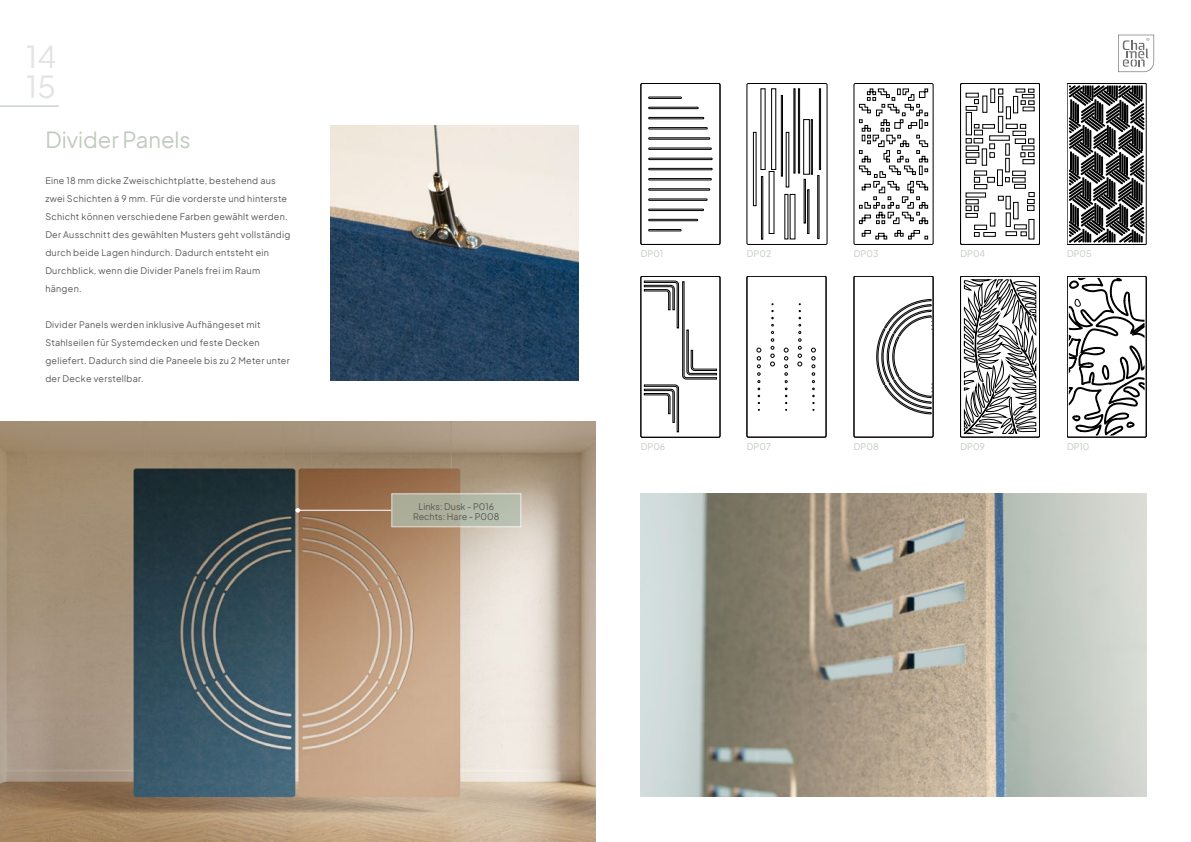
<style>
.page{position:relative;width:1191px;height:842px;background:#fff}
.page>*{position:absolute;margin:0;border:0;box-sizing:border-box;transform-origin:0 0}
.t1{font:30px/30px "Plus Jakarta Sans";color:#e3e3e3}
.t2{font:22px "Plus Jakarta Sans";color:#c1cbbe}
.t3{font:9px/18px "Plus Jakarta Sans";letter-spacing:.03em;color:#575756}
.t4{font:9px "Plus Jakarta Sans";color:#c1cbbe}
.t5{font:9px/10.8px "Plus Jakarta Sans";color:#575756;text-align:center}
</style>
<div class="page">
<svg style="left:1118px;top:35px;width:36px;height:37px"></svg>
<img style="left:641px;top:493px;width:505px;height:304px">
<hr style="left:0;top:106px;width:59px;height:1px;background:#b0bfae">
<svg style="left:648px;top:97px;width:33px;height:1px"></svg>
<svg style="left:648px;top:107px;width:50px;height:2px"></svg>
<svg style="left:648px;top:117px;width:56px;height:2px"></svg>
<svg style="left:648px;top:128px;width:59px;height:1px"></svg>
<svg style="left:648px;top:138px;width:62px;height:1px"></svg>
<svg style="left:648px;top:148px;width:63px;height:1px"></svg>
<svg style="left:648px;top:158px;width:64px;height:2px"></svg>
<svg style="left:648px;top:168px;width:64px;height:2px"></svg>
<svg style="left:648px;top:178px;width:63px;height:2px"></svg>
<svg style="left:648px;top:189px;width:62px;height:1px"></svg>
<svg style="left:648px;top:199px;width:59px;height:1px"></svg>
<svg style="left:648px;top:209px;width:55px;height:2px"></svg>
<svg style="left:648px;top:219px;width:49px;height:2px"></svg>
<svg style="left:648px;top:229px;width:33px;height:2px"></svg>
<div style="left:641px;top:83px;width:79px;height:161px;border:1px solid #000"></div>
<svg style="left:859px;top:89px;width:68px;height:135px"></svg>
<svg style="left:862px;top:230px;width:24px;height:9px"></svg>
<svg style="left:895px;top:230px;width:24px;height:9px"></svg>
<div style="left:854px;top:83px;width:79px;height:161px;border:1px solid #000"></div>
<div style="left:753px;top:132px;width:3px;height:74px;border:1px solid #000"></div>
<svg style="left:771px;top:89px;width:11px;height:87px"></svg>
<div style="left:798px;top:89px;width:1px;height:84px;border:1px solid #000"></div>
<div style="left:794px;top:89px;width:1px;height:84px;border:1px solid #000"></div>
<svg style="left:803px;top:120px;width:9px;height:54px"></svg>
<div style="left:819px;top:89px;width:1px;height:80px;border:1px solid #000"></div>
<div style="left:761px;top:177px;width:2px;height:62px;border:1px solid #000"></div>
<svg style="left:785px;top:194px;width:10px;height:45px"></svg>
<div style="left:807px;top:190px;width:2px;height:43px;border:1px solid #000"></div>
<div style="left:817px;top:175px;width:2px;height:64px;border:1px solid #000"></div>
<div style="left:747px;top:83px;width:80px;height:161px;border:1px solid #000"></div>
<div style="left:997px;top:170px;width:5px;height:16px;border:1px solid #000"></div>
<div style="left:1013px;top:202px;width:5px;height:17px;border:1px solid #000"></div>
<div style="left:998px;top:97px;width:4px;height:15px;border:1px solid #000"></div>
<div style="left:990px;top:213px;width:5px;height:13px;border:1px solid #000"></div>
<div style="left:974px;top:185px;width:12px;height:4px;border:1px solid #000"></div>
<div style="left:1005px;top:158px;width:4px;height:14px;border:1px solid #000"></div>
<div style="left:1006px;top:107px;width:4px;height:12px;border:1px solid #000"></div>
<div style="left:966px;top:213px;width:11px;height:4px;border:1px solid #000"></div>
<div style="left:983px;top:232px;width:12px;height:4px;border:1px solid #000"></div>
<div style="left:1005px;top:144px;width:4px;height:11px;border:1px solid #000"></div>
<div style="left:1022px;top:94px;width:12px;height:4px;border:1px solid #000"></div>
<div style="left:974px;top:138px;width:8px;height:5px;border:1px solid #000"></div>
<div style="left:966px;top:159px;width:10px;height:4px;border:1px solid #000"></div>
<svg style="left:966px;top:139px;width:5px;height:4px"></svg>
<svg style="left:989px;top:144px;width:5px;height:13px"></svg>
<svg style="left:1020px;top:124px;width:5px;height:4px"></svg>
<svg style="left:998px;top:196px;width:5px;height:4px"></svg>
<svg style="left:1016px;top:89px;width:18px;height:3px"></svg>
<svg style="left:974px;top:124px;width:20px;height:4px"></svg>
<svg style="left:974px;top:100px;width:4px;height:4px"></svg>
<svg style="left:1021px;top:232px;width:5px;height:4px"></svg>
<div style="left:1006px;top:232px;width:10px;height:4px;border:1px solid #000"></div>
<svg style="left:1027px;top:192px;width:7px;height:18px"></svg>
<div style="left:1014px;top:184px;width:11px;height:4px;border:1px solid #000"></div>
<svg style="left:1005px;top:178px;width:4px;height:4px"></svg>
<svg style="left:1020px;top:153px;width:14px;height:4px"></svg>
<svg style="left:1028px;top:139px;width:6px;height:4px"></svg>
<svg style="left:1021px;top:101px;width:13px;height:3px"></svg>
<div style="left:1013px;top:96px;width:4px;height:17px;border:1px solid #000"></div>
<svg style="left:974px;top:232px;width:5px;height:4px"></svg>
<div style="left:974px;top:225px;width:12px;height:5px;border:1px solid #000"></div>
<svg style="left:966px;top:206px;width:12px;height:5px"></svg>
<svg style="left:974px;top:177px;width:5px;height:5px"></svg>
<svg style="left:987px;top:177px;width:7px;height:5px"></svg>
<div style="left:998px;top:116px;width:4px;height:16px;border:1px solid #000"></div>
<svg style="left:998px;top:89px;width:4px;height:5px"></svg>
<div style="left:966px;top:106px;width:11px;height:4px;border:1px solid #000"></div>
<div style="left:960px;top:83px;width:79px;height:161px;border:1px solid #000"></div>
<svg style="left:964px;top:280px;width:71px;height:154px"></svg>
<div style="left:960px;top:276px;width:79px;height:161px;border:1px solid #000"></div>
<svg style="left:1069px;top:86px;width:75px;height:156px"></svg>
<div style="left:1067px;top:83px;width:79px;height:161px;border:1px solid #000"></div>
<svg style="left:1069px;top:278px;width:75px;height:157px"></svg>
<div style="left:1067px;top:276px;width:79px;height:161px;border:1px solid #000"></div>
<svg style="left:757px;top:348px;width:4px;height:62px"></svg>
<svg style="left:770px;top:304px;width:4px;height:62px"></svg>
<svg style="left:784px;top:348px;width:4px;height:62px"></svg>
<svg style="left:798px;top:304px;width:4px;height:62px"></svg>
<svg style="left:811px;top:348px;width:4px;height:62px"></svg>
<div style="left:747px;top:276px;width:79px;height:161px;border:1px solid #000"></div>
<svg style="left:644px;top:385px;width:34px;height:47px"></svg>
<svg style="left:644px;top:281px;width:72px;height:98px"></svg>
<div style="left:641px;top:276px;width:79px;height:161px;border:1px solid #000"></div>
<svg style="left:876px;top:299px;width:55px;height:115px"></svg>
<div style="left:854px;top:276px;width:79px;height:161px;border:1px solid #000"></div>
<img style="left:0;top:421px;width:595px;height:421px">
<img style="left:331px;top:125px;width:247px;height:255px">
<div style="left:391px;top:493px;width:130px;height:34px;background:linear-gradient(to right,#a9a892,#b7c1b1);border:1px solid #fff"></div>
<svg style="left:295px;top:508px;width:5px;height:5px"></svg>
<hr style="left:298px;top:510px;width:93px;height:1px;background:#fff">
<h1 class="t1" style="left:26px;top:40px;width:32px">14<br>15</h1>
<h2 class="t2" style="left:45px;top:122px;width:147px">Divider Panels</h2>
<p class="t3" style="left:45px;top:171px;width:247px">Eine 18 mm dicke Zweischichtplatte, bestehend aus zwei Schichten á 9 mm. Für die vorderste und hinterste Schicht können verschiedene Farben gewählt werden.<br>Der Ausschnitt des gewählten Musters geht vollständig durch beide Lagen hindurch. Dadurch entsteht ein Durchblick, wenn die Divider Panels frei im Raum hängen.</p>
<p class="t3" style="left:45px;top:315px;width:246px">Divider Panels werden inklusive Aufhängeset mit Stahlseilen für Systemdecken und feste Decken geliefert. Dadurch sind die Paneele bis zu 2 Meter unter der Decke verstellbar.</p>
<p class="t5" style="left:413px;top:500px;width:88px">Links: Dusk - P016<br>Rechts: Hare - P008</p>
<p class="t4" style="left:641px;top:246px;width:24px">DP01</p>
<p class="t4" style="left:747px;top:246px;width:26px">DP02</p>
<p class="t4" style="left:854px;top:246px;width:26px">DP03</p>
<p class="t4" style="left:960px;top:246px;width:26px">DP04</p>
<p class="t4" style="left:1067px;top:246px;width:26px">DP05</p>
<p class="t4" style="left:641px;top:439px;width:26px">DP06</p>
<p class="t4" style="left:747px;top:439px;width:25px">DP07</p>
<p class="t4" style="left:854px;top:439px;width:26px">DP08</p>
<p class="t4" style="left:1067px;top:439px;width:24px">DP10</p>
<p class="t4" style="left:960px;top:439px;width:26px">DP09</p>
</div>
